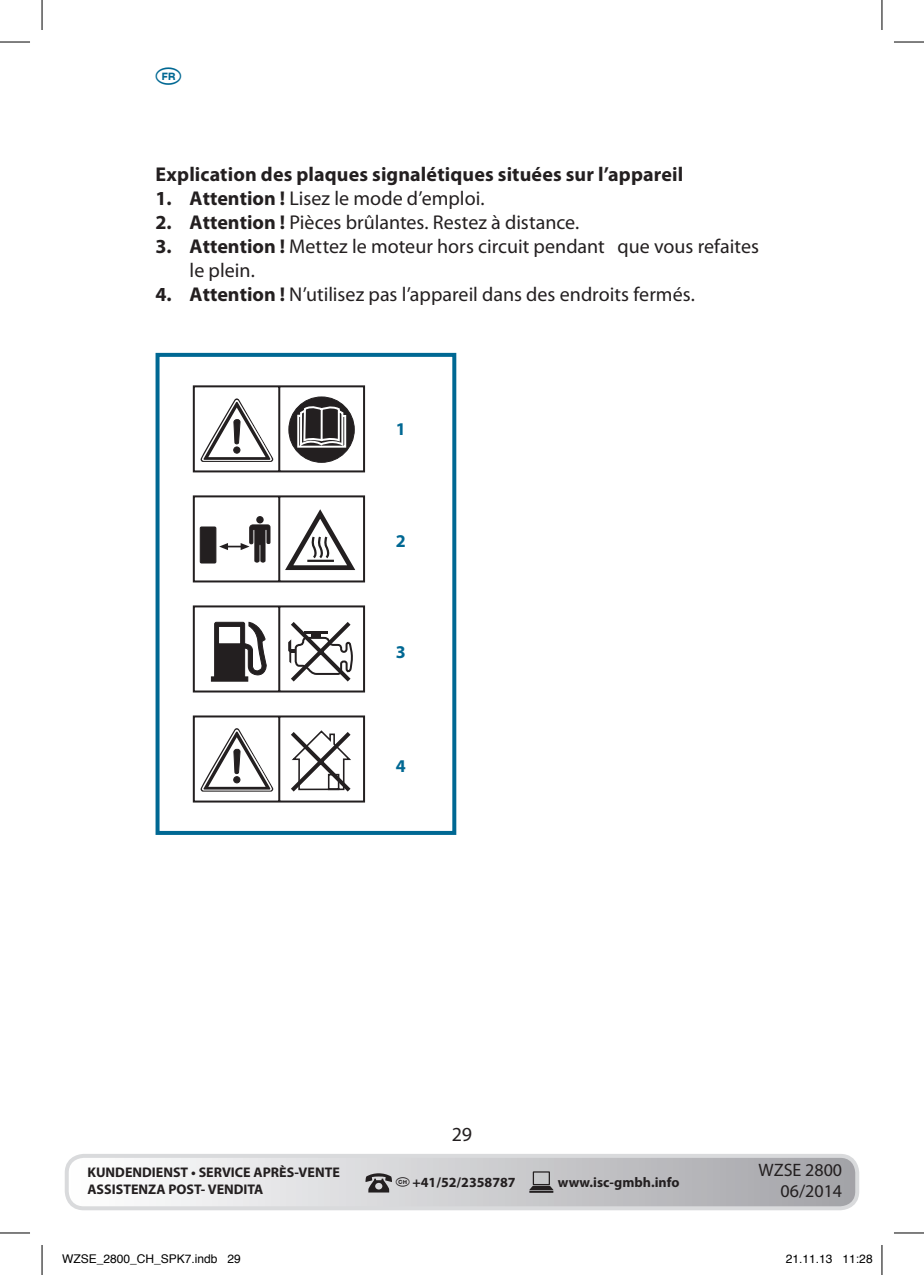
<style>
.page{position:relative;width:924px;height:1275px;background:#fff}
.page>*{position:absolute;margin:0;border:0;box-sizing:border-box;transform-origin:0 0}
.t1{font:26px "National Codes Europe";color:#006893}
.t2{font:20px/24px "Myriad Pro";color:#231f20}
.t3{font:700 20px "Myriad Pro";letter-spacing:.005em;color:#231f20}
.t4{font:18px/21.6px "Myriad Pro";color:#231f20;text-align:right}
.t5{font:700 18px "Myriad Pro";color:#006893}
.t6{font:700 14px/16.8px "Myriad Pro";color:#231f20}
.t7{font:12px "Helvetica";color:#000}
.s1{font-weight:700}
</style>
<div class="page">
<div style="left:67px;top:1155px;width:789px;height:53px;background:linear-gradient(to right,#fff,#a3a3a7);border-radius:17px"></div>
<div style="left:65px;top:1153px;width:793px;height:57px;border:4px solid #d9dadc;border-radius:17px"></div>
<svg style="left:529px;top:1171px;width:24px;height:21px"></svg>
<svg style="left:365px;top:1173px;width:27px;height:19px"></svg>
<svg style="left:192px;top:385px;width:174px;height:308px"></svg>
<svg style="left:286px;top:617px;width:68px;height:69px"></svg>
<svg style="left:192px;top:715px;width:174px;height:88px"></svg>
<div style="left:289px;top:397px;width:65px;height:65px;background:#231f20;border-radius:50%"></div>
<div style="left:288px;top:397px;width:66px;height:65px;border:1px solid #231f20;border-radius:50%"></div>
<svg style="left:296px;top:405px;width:51px;height:43px"></svg>
<div style="left:155px;top:353px;width:301px;height:482px;border:4px solid #006893"></div>
<hr style="left:0;top:42px;width:30px;height:1px;background:#000">
<hr style="left:893px;top:42px;width:30px;height:1px;background:#000">
<hr style="left:0;top:1232px;width:30px;height:1px;background:#000">
<hr style="left:893px;top:1232px;width:30px;height:1px;background:#000">
<hr style="left:42px;top:0;width:1px;height:30px;background:#000">
<hr style="left:42px;top:1245px;width:1px;height:30px;background:#000">
<hr style="left:881px;top:0;width:1px;height:30px;background:#000">
<hr style="left:881px;top:1245px;width:1px;height:30px;background:#000">
<h1 class="t1" style="left:155px;top:56px;width:27px">s</h1>
<p class="t3" style="left:155px;top:163px;width:529px">Explication des plaques signalétiques situées sur l’appareil</p>
<p class="t2" style="left:155px;top:186px;width:330px"><span class="s1">1. Attention !</span> Lisez le mode d’emploi.</p>
<p class="t2" style="left:155px;top:210px;width:425px"><span class="s1">2. Attention !</span> Pièces brûlantes. Restez à distance.</p>
<p class="t2" style="left:189px;top:234px;width:570px;text-indent:-34px"><span class="s1">3. Attention !</span> Mettez le moteur hors circuit pendant que vous refaites le plein.</p>
<p class="t2" style="left:155px;top:282px;width:540px"><span class="s1">4. Attention !</span> N’utilisez pas l’appareil dans des endroits fermés.</p>
<p class="t5" style="left:395px;top:419px;width:11px">1</p>
<p class="t5" style="left:395px;top:531px;width:11px">2</p>
<p class="t5" style="left:395px;top:641px;width:11px">3</p>
<p class="t5" style="left:395px;top:756px;width:11px">4</p>
<p class="t2" style="left:451px;top:1122px;width:22px">29</p>
<p class="t6" style="left:87px;top:1164px;width:254px">KUNDENDIENST • SERVICE APRÈS-VENTE<br>ASSISTENZA POST- VENDITA</p>
<p class="t6" style="left:395px;top:1174px;width:121px"><sup>h</sup> +41/52/2358787</p>
<p class="t6" style="left:557px;top:1173px;width:123px">www.isc-gmbh.info</p>
<p class="t4" style="left:758px;top:1159px;width:85px">WZSE 2800<br>06/2014</p>
<p class="t7" style="left:62px;top:1249px;width:180px">WZSE_2800_CH_SPK7.indb 29</p>
<p class="t7" style="left:785px;top:1249px;width:88px">21.11.13 11:28</p>
</div>
